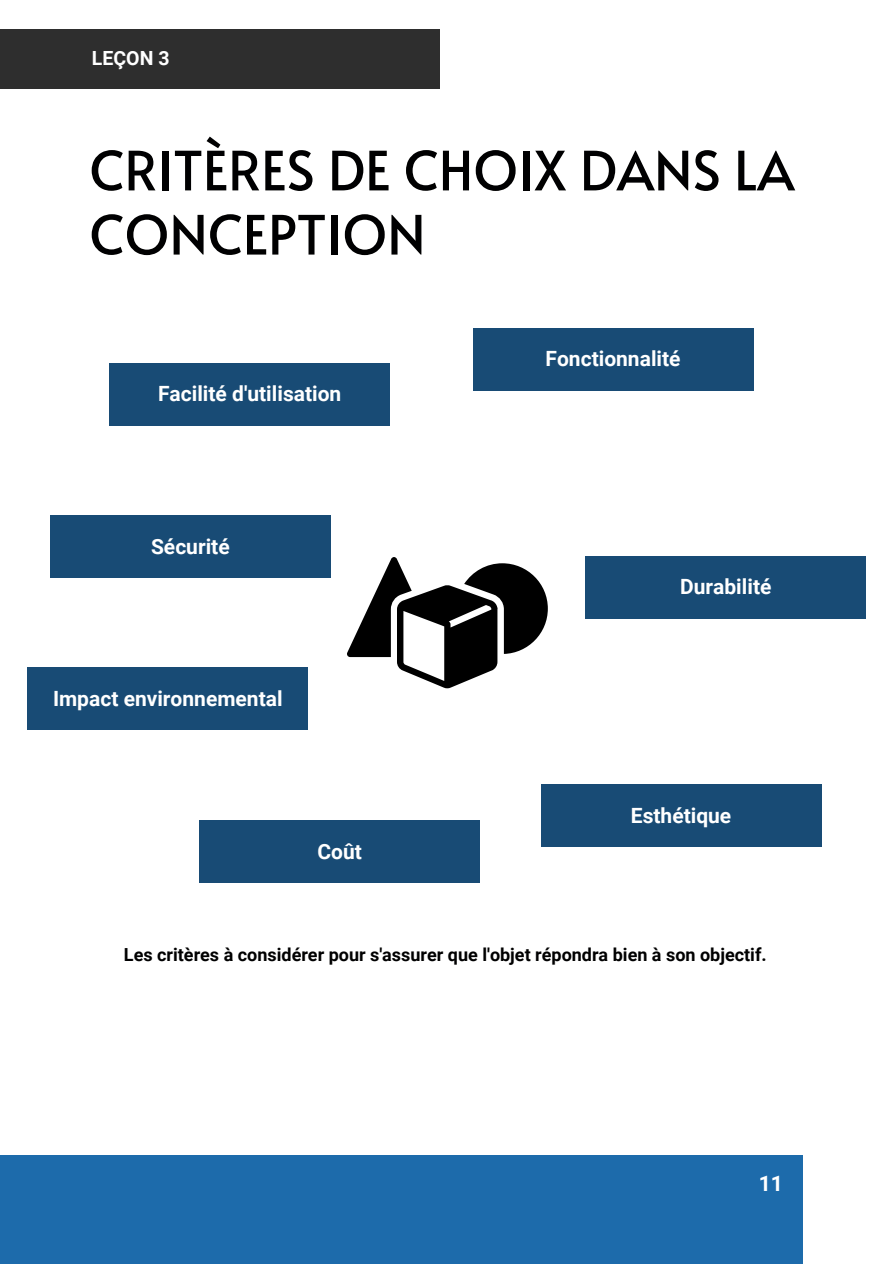
<style>
.page{position:relative;width:894px;height:1264px;background:#fff}
.page>*{position:absolute;margin:0;border:0;box-sizing:border-box;transform-origin:0 0}
.t1{font:54px/64.2px "Alata";color:#000001}
.t2{font:700 21.3px "Roboto";color:#fff}
.t3{font:700 21px "Roboto";color:#fff}
.t4{font:700 19.5px "Roboto";color:#fff}
.t5{font:700 18px "Roboto";color:#000001}
</style>
<div class="page">
<div style="left:0;top:30px;width:440px;height:59px;background:#2e2e2e"></div>
<div style="left:0;top:1154px;width:802px;height:109px;background:#1d6bab"></div>
<div style="left:110px;top:363px;width:279px;height:62px;background:#184b75"></div>
<div style="left:473px;top:328px;width:279px;height:62px;background:#184b75"></div>
<div style="left:585px;top:556px;width:280px;height:62px;background:#184b75"></div>
<div style="left:541px;top:784px;width:279px;height:62px;background:#184b75"></div>
<div style="left:200px;top:820px;width:279px;height:62px;background:#184b75"></div>
<div style="left:28px;top:668px;width:280px;height:62px;background:#184b75"></div>
<div style="left:50px;top:515px;width:280px;height:62px;background:#184b75"></div>
<svg style="left:347px;top:557px;width:200px;height:131px"></svg>
<p class="t4" style="left:92px;top:46px;width:79px">LEÇON 3</p>
<h1 class="t1" style="left:89px;top:136px;width:706px">CRITÈRES DE CHOIX DANS LA<br>CONCEPTION</h1>
<p class="t3" style="left:158px;top:382px;width:185px">Facilité d'utilisation</p>
<p class="t3" style="left:151px;top:534px;width:80px">Sécurité</p>
<p class="t3" style="left:53px;top:686px;width:231px">Impact environnemental</p>
<p class="t3" style="left:317px;top:839px;width:46px">Coût</p>
<p class="t3" style="left:545px;top:347px;width:136px">Fonctionnalité</p>
<p class="t3" style="left:680px;top:575px;width:93px">Durabilité</p>
<p class="t3" style="left:630px;top:803px;width:102px">Esthétique</p>
<p class="t5" style="left:124px;top:944px;width:644px">Les critères à considérer pour s'assurer que l'objet répondra bien à son objectif.</p>
<p class="t2" style="left:758px;top:1171px;width:26px">11</p>
</div>
